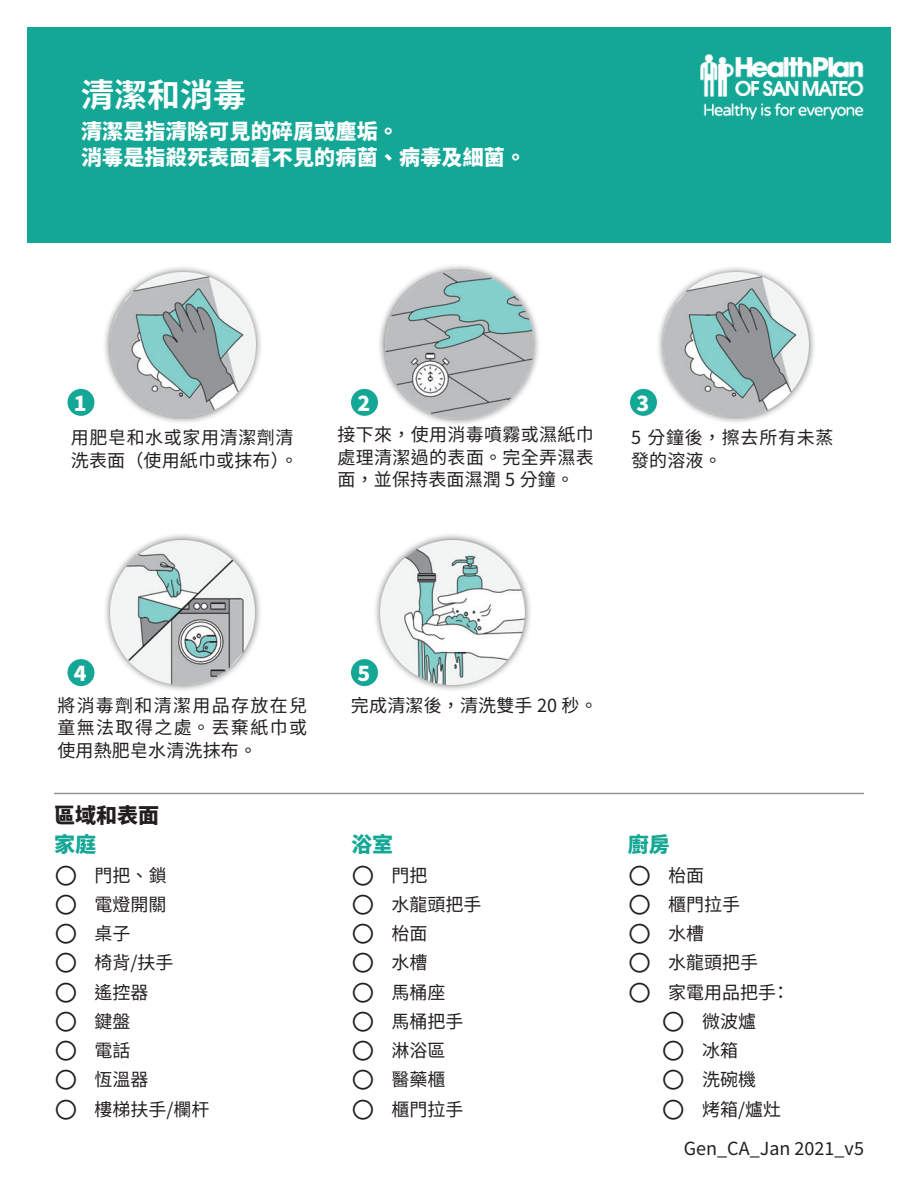
<style>
.page{position:relative;width:918px;height:1188px;background:#fff}
.page>*{position:absolute;margin:0;border:0;box-sizing:border-box;transform-origin:0 0}
.t1{font:700 33px "Source Han Sans TW";color:#fff}
.t2{font:800 21px/25.2px "Source Han Sans TW";letter-spacing:.01em;color:#fff}
.t3{font:800 21px "Source Han Sans TW";color:#15a796}
.t4{font:800 21px "Source Han Sans TW";color:#231f20}
.t5{font:18px/29.2px "Source Han Sans TW";letter-spacing:.01em;color:#231f20}
.t6{font:18px/22.5px "Source Han Sans TW";letter-spacing:.035em;color:#231f20}
.t7{font:18px/22.5px "Source Han Sans TW";letter-spacing:.04em;color:#231f20}
</style>
<div class="page">
<hr style="left:54px;top:793px;width:810px;height:1px;background:#939598">
<div style="left:27px;top:27px;width:864px;height:216px;background:#15a796"></div>
<img style="left:700px;top:54px;width:164px;height:66px">
<div style="left:68px;top:389px;width:26px;height:27px;background:#15a796;border-radius:50%"></div>
<div style="left:68px;top:659px;width:26px;height:27px;background:#15a796;border-radius:50%"></div>
<div style="left:351px;top:659px;width:27px;height:27px;background:#15a796;border-radius:50%"></div>
<div style="left:351px;top:389px;width:27px;height:27px;background:#15a796;border-radius:50%"></div>
<div style="left:630px;top:389px;width:27px;height:27px;background:#15a796;border-radius:50%"></div>
<div style="left:102px;top:264px;width:161px;height:161px;background:#231f20;opacity:.75"></div>
<img style="left:110px;top:272px;width:145px;height:145px">
<div style="left:377px;top:263px;width:164px;height:163px;background:#231f20;opacity:.75"></div>
<img style="left:385px;top:271px;width:148px;height:147px">
<div style="left:656px;top:264px;width:160px;height:161px;background:#231f20;opacity:.75"></div>
<img style="left:664px;top:273px;width:144px;height:143px">
<div style="left:102px;top:532px;width:161px;height:160px;background:#231f20;opacity:.75"></div>
<img style="left:110px;top:540px;width:145px;height:144px">
<div style="left:372px;top:532px;width:161px;height:160px;background:#231f20;opacity:.75"></div>
<img style="left:380px;top:540px;width:145px;height:144px">
<h1 class="t1" style="left:81px;top:77px;width:166px">清潔和消毒</h1>
<p class="t2" style="left:81px;top:119px;width:447px">清潔是指清除可見的碎屑或塵垢。<br>消毒是指殺死表面看不見的病菌、病毒及細菌。</p>
<p class="t2" style="left:74px;top:391px;width:14px">1</p>
<p class="t6" style="left:71px;top:427px;width:229px">用肥皂和水或家用清潔劑清洗表面（使用紙巾或抹布）。</p>
<p class="t2" style="left:357px;top:391px;width:14px">2</p>
<p class="t2" style="left:636px;top:391px;width:14px">3</p>
<p class="t5" style="left:337px;top:424px;width:258px;line-height:22.5px;text-align:justify">接下來，使用消毒噴霧或濕紙巾處理清潔過的表面。完全弄濕表面，並保持表面濕潤 5 分鐘。</p>
<p class="t7" style="left:631px;top:427px;width:204px">5 分鐘後，擦去所有未蒸發的溶液。</p>
<p class="t2" style="left:74px;top:661px;width:14px">4</p>
<p class="t2" style="left:357px;top:661px;width:14px">5</p>
<p class="t5" style="left:57px;top:694px;width:251px;line-height:22.5px;text-align:justify">將消毒劑和清潔用品存放在兒童無法取得之處。丟棄紙巾或使用熱肥皂水清洗抹布。</p>
<p class="t4" style="left:54px;top:803px;width:106px">區域和表面</p>
<p class="t3" style="left:54px;top:833px;width:43px">家庭</p>
<p class="t5" style="left:94px;top:861px;width:117px">門把、鎖<br>電燈開關<br>桌子<br>椅背/扶手<br>遙控器<br>鍵盤<br>電話<br>恆溫器<br>樓梯扶手/欄杆</p>
<p class="t5" style="left:351px;top:691px;width:248px">完成清潔後，清洗雙手 20 秒。</p>
<p class="t3" style="left:351px;top:833px;width:43px">浴室</p>
<p class="t5" style="left:392px;top:861px;width:91px">門把<br>水龍頭把手枱面<br>水槽<br>馬桶座<br>馬桶把手淋浴區<br>醫藥櫃<br>櫃門拉手</p>
<p class="t3" style="left:628px;top:833px;width:43px">廚房</p>
<p class="t5" style="left:668px;top:861px;width:37px">枱面</p>
<p class="t5" style="left:668px;top:890px;width:73px">櫃門拉手</p>
<p class="t5" style="left:668px;top:919px;width:37px">水槽</p>
<p class="t5" style="left:668px;top:948px;width:91px">水龍頭把手</p>
<p class="t5" style="left:668px;top:978px;width:123px">家電用品把手：</p>
<p class="t5" style="left:702px;top:1007px;width:55px">微波爐</p>
<p class="t5" style="left:702px;top:1036px;width:37px">冰箱</p>
<p class="t5" style="left:702px;top:1065px;width:55px">洗碗機</p>
<p class="t5" style="left:702px;top:1095px;width:81px">烤箱/爐灶</p>
<p class="t5" style="left:684px;top:1134px;width:182px">Gen_CA_Jan 2021_v5</p>
</div>
